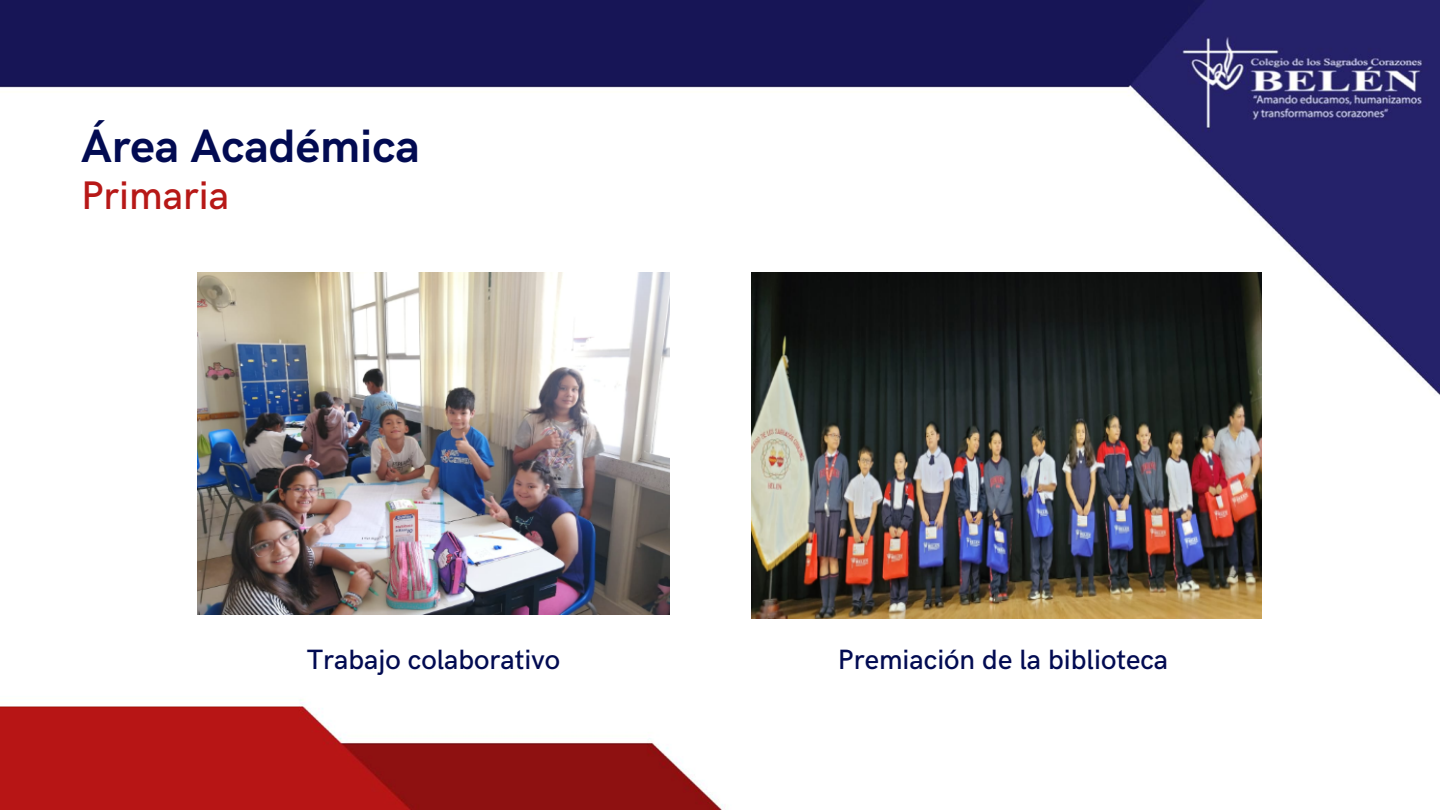
<style>
.page{position:relative;width:1440px;height:810px;background:#fff}
.page>*{position:absolute;margin:0;border:0;box-sizing:border-box;transform-origin:0 0}
.t1{font:700 47px "HK Grotesk";color:#020b52}
.t2{font:500 40px "HK Grotesk";color:#b71817}
.t3{font:500 28px "HK Grotesk";color:#020b52}
</style>
<div class="page">
<img style="left:0;top:0;width:1440px;height:810px">
<img style="left:197px;top:273px;width:473px;height:342px">
<img style="left:751px;top:273px;width:511px;height:346px">
<p class="t1" style="left:81px;top:120px;width:340px">Área Académica</p>
<p class="t2" style="left:81px;top:173px;width:150px">Primaria</p>
<p class="t3" style="left:307px;top:644px;width:255px">Trabajo colaborativo</p>
<p class="t3" style="left:838px;top:644px;width:332px">Premiación de la biblioteca</p>
</div>
